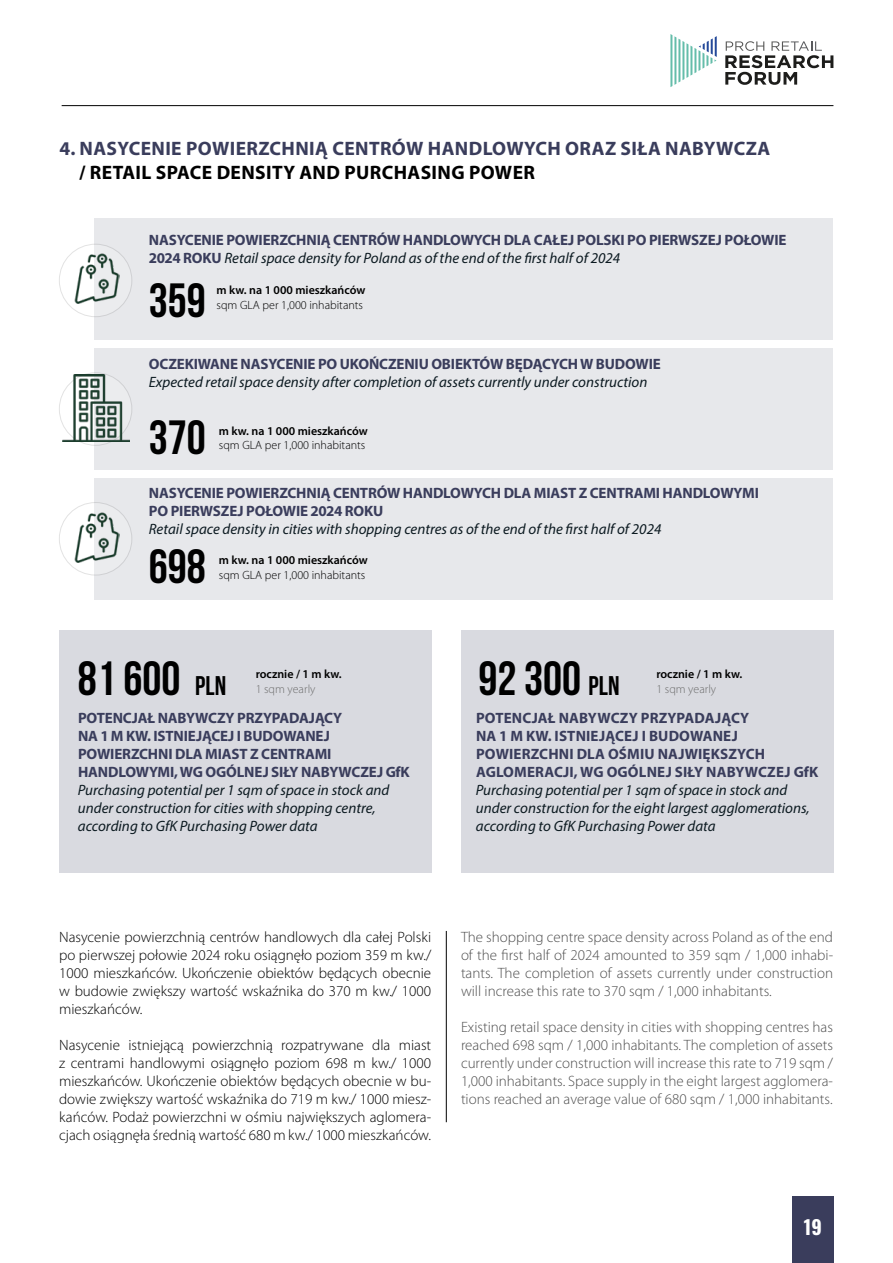
<style>
.page{position:relative;width:893px;height:1263px;background:#fff}
.page>*{position:absolute;margin:0;border:0;box-sizing:border-box;transform-origin:0 0}
.t1{font:700 48px "Bebas Neue";color:#000}
.t2{font:700 19.5px "Myriad Pro";letter-spacing:.02em;color:#3a3d5c}
.t3{font:700 19.5px "Myriad Pro";letter-spacing:.02em;color:#000}
.t4{font:700 19.5px "Oswald";color:#fff}
.t5{font:300 15px/18px "Myriad Pro";color:#000;text-align:justify}
.t6{font:700 15px/18px "Myriad Pro";letter-spacing:-.01em;color:#3a3d5c}
.t7{font:italic 15px/18px "Myriad Pro";color:#0c1a21}
.t8{font:700 15px/18px "Myriad Pro";letter-spacing:.01em;color:#3a3d5c}
.t9{font:600 12px "Myriad Pro";color:#000}
.t10{font:300 12px "Myriad Pro";color:#000}
.t11{font:300 12px "Myriad Pro";color:#6e6e6e}
.s1{font-weight:400;font-style:italic;color:#0c1a21}
.s2{font-size:27px}
</style>
<div class="page">
<hr style="left:62px;top:105px;width:771px;height:1px;background:#000">
<div style="left:792px;top:1196px;width:41px;height:67px;background:#3a3d5c"></div>
<svg style="left:725px;top:41px;width:108px;height:44px"></svg>
<svg style="left:670px;top:34px;width:47px;height:53px"></svg>
<div style="left:94px;top:218px;width:739px;height:122px;background:#e7e8eb"></div>
<div style="left:94px;top:348px;width:739px;height:122px;background:#e7e8eb"></div>
<div style="left:94px;top:478px;width:739px;height:122px;background:#e7e8eb"></div>
<div style="left:60px;top:630px;width:372px;height:242px;background:#d9dae0"></div>
<div style="left:461px;top:630px;width:372px;height:242px;background:#d9dae0"></div>
<svg style="left:59px;top:244px;width:73px;height:73px"></svg>
<div style="left:59px;top:244px;width:73px;height:73px;border:1px solid #6e6e6e;border-radius:50%"></div>
<svg style="left:59px;top:373px;width:73px;height:72px"></svg>
<div style="left:59px;top:373px;width:73px;height:72px;border:1px solid #6e6e6e;border-radius:50%"></div>
<svg style="left:59px;top:502px;width:73px;height:73px"></svg>
<div style="left:59px;top:502px;width:73px;height:73px;border:1px solid #6e6e6e;border-radius:50%"></div>
<hr style="left:446px;top:931px;width:1px;height:191px;background:#000">
<img style="left:71px;top:253px;width:49px;height:56px">
<img style="left:71px;top:512px;width:49px;height:56px">
<img style="left:62px;top:374px;width:67px;height:67px">
<h2 class="t2" style="left:60px;top:136px;width:712px">4. NASYCENIE POWIERZCHNIĄ CENTRÓW HANDLOWYCH ORAZ SIŁA NABYWCZA</h2>
<h2 class="t3" style="left:79px;top:159px;width:457px">/ RETAIL SPACE DENSITY AND PURCHASING POWER</h2>
<p class="t6" style="left:149px;top:230px;width:639px">NASYCENIE POWIERZCHNIĄ CENTRÓW HANDLOWYCH DLA CAŁEJ POLSKI PO PIERWSZEJ POŁOWIE<br>2024 ROKU <span class="s1">Retail space density for Poland as of the end of the first half of 2024</span></p>
<h1 class="t1" style="left:149px;top:274px;width:59px">359</h1>
<p class="t9" style="left:217px;top:283px;width:150px">m kw. na 1 000 mieszkańców</p>
<p class="t10" style="left:217px;top:298px;width:148px">sqm GLA per 1,000 inhabitants</p>
<p class="t6" style="left:149px;top:354px;width:513px">OCZEKIWANE NASYCENIE PO UKOŃCZENIU OBIEKTÓW BĘDĄCYCH W BUDOWIE</p>
<p class="t7" style="left:149px;top:372px;width:500px">Expected retail space density after completion of assets currently under construction</p>
<h1 class="t1" style="left:149px;top:411px;width:59px">370</h1>
<p class="t9" style="left:219px;top:423px;width:150px">m kw. na 1 000 mieszkańców</p>
<p class="t10" style="left:219px;top:438px;width:148px">sqm GLA per 1,000 inhabitants</p>
<p class="t6" style="left:149px;top:484px;width:611px">NASYCENIE POWIERZCHNIĄ CENTRÓW HANDLOWYCH DLA MIAST Z CENTRAMI HANDLOWYMI<br>PO PIERWSZEJ POŁOWIE 2024 ROKU</p>
<p class="t7" style="left:149px;top:520px;width:514px">Retail space density in cities with shopping centres as of the end of the first half of 2024</p>
<h1 class="t1" style="left:149px;top:540px;width:59px">698</h1>
<p class="t9" style="left:219px;top:553px;width:150px">m kw. na 1 000 mieszkańców</p>
<p class="t10" style="left:219px;top:568px;width:148px">sqm GLA per 1,000 inhabitants</p>
<h1 class="t1" style="left:78px;top:652px;width:150px">81 600 <span class="s2">PLN</span></h1>
<h1 class="t1" style="left:479px;top:652px;width:142px">92 300 <span class="s2">PLN</span></h1>
<p class="t9" style="left:256px;top:666px;width:87px">rocznie / 1 m kw.</p>
<p class="t11" style="left:256px;top:682px;width:61px">1 sqm yearly</p>
<p class="t9" style="left:656px;top:666px;width:87px">rocznie / 1 m kw.</p>
<p class="t11" style="left:656px;top:682px;width:61px">1 sqm yearly</p>
<p class="t6" style="left:78px;top:709px;width:333px">POTENCJAŁ NABYWCZY PRZYPADAJĄCY<br>NA 1 M KW. ISTNIEJĄCEJ I BUDOWANEJ POWIERZCHNI DLA MIAST Z CENTRAMI HANDLOWYMI, WG OGÓLNEJ SIŁY NABYWCZEJ GfK</p>
<p class="t7" style="left:78px;top:781px;width:313px">Purchasing potential per 1 sqm of space in stock and under construction for cities with shopping centre, according to GfK Purchasing Power data</p>
<p class="t8" style="left:476px;top:709px;width:344px">POTENCJAŁ NABYWCZY PRZYPADAJĄCY<br>NA 1 M KW. ISTNIEJĄCEJ I BUDOWANEJ POWIERZCHNI DLA OŚMIU NAJWIĘKSZYCH AGLOMERACJI, WG OGÓLNEJ SIŁY NABYWCZEJ GfK</p>
<p class="t7" style="left:476px;top:781px;width:335px">Purchasing potential per 1 sqm of space in stock and under construction for the eight largest agglomerations, according to GfK Purchasing Power data</p>
<p class="t5" style="left:59px;top:928px;width:374px">Nasycenie powierzchnią centrów handlowych dla całej Polski po pierwszej połowie 2024 roku osiągnęło poziom 359 m kw./ 1000 mieszkańców. Ukończenie obiektów będących obecnie w budowie zwiększy wartość wskaźnika do 370 m kw./ 1000 mieszkańców.</p>
<p class="t5" style="left:59px;top:1036px;width:374px">Nasycenie istniejącą powierzchnią rozpatrywane dla miast z centrami handlowymi osiągnęło poziom 698 m kw./ 1000 mieszkańców. Ukończenie obiektów będących obecnie w bu&shy;dowie zwiększy wartość wskaźnika do 719 m kw./ 1000 miesz&shy;kańców. Podaż powierzchni w ośmiu największych aglomera&shy;cjach osiągnęła średnią wartość 680 m kw./ 1000 mieszkańców.</p>
<p class="t5" style="left:461px;top:928px;width:374px">The shopping centre space density across Poland as of the end of the first half of 2024 amounted to 359 sqm / 1,000 inhabi&shy;tants. The completion of assets currently under construction will increase this rate to 370 sqm / 1,000 inhabitants.</p>
<p class="t5" style="left:461px;top:1018px;width:374px">Existing retail space density in cities with shopping centres has reached 698 sqm / 1,000 inhabitants. The completion of assets currently under construction will increase this rate to 719 sqm / 1,000 inhabitants. Space supply in the eight largest agglomera&shy;tions reached an average value of 680 sqm / 1,000 inhabitants.</p>
<h2 class="t4" style="left:804px;top:1217px;width:20px">19</h2>
</div>
